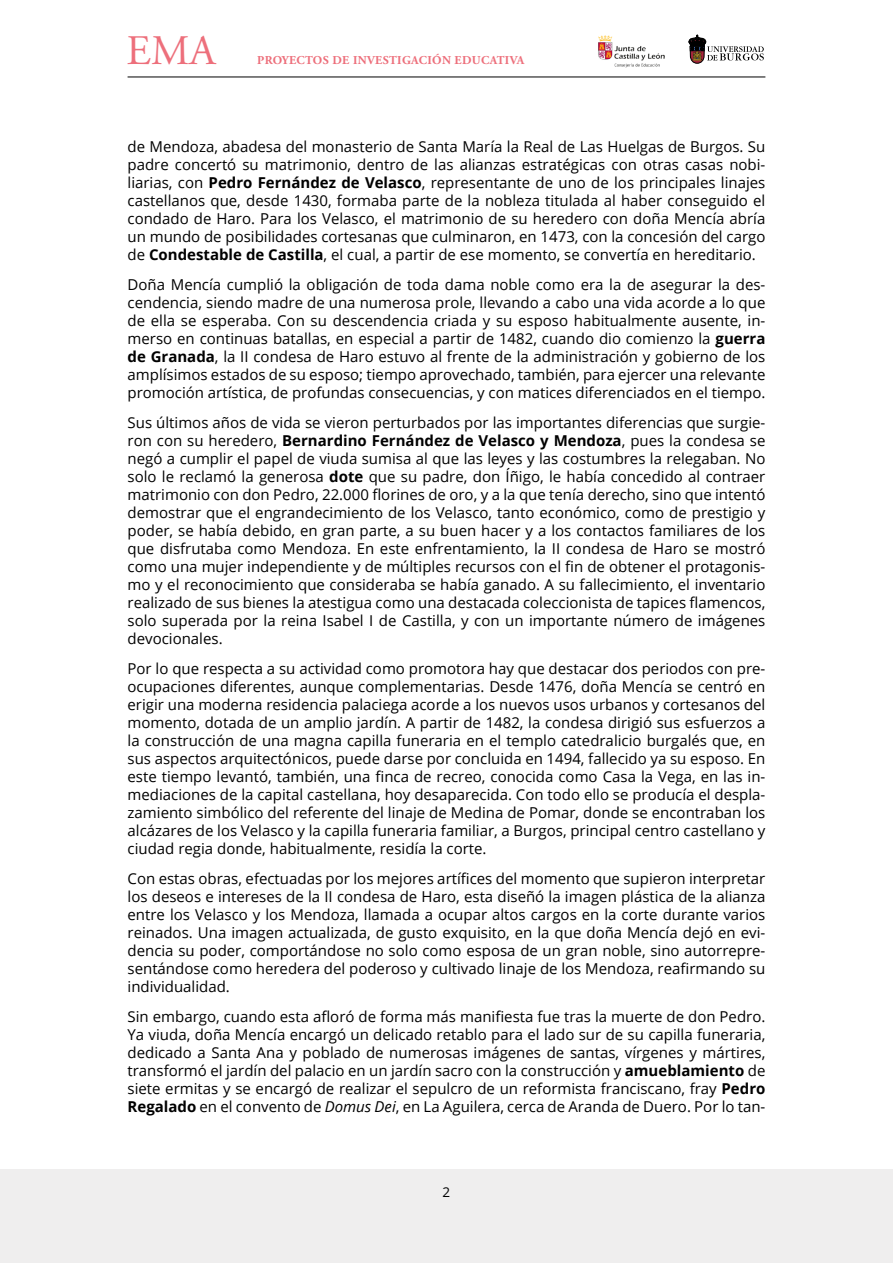
<style>
.page{position:relative;width:893px;height:1263px;background:#fff}
.page>*{position:absolute;margin:0;border:0;box-sizing:border-box;transform-origin:0 0}
.t1{font:42px "Adobe Garamond Pro";color:#ed6f7b}
.t2{font:15px/18px "Open Sans";color:#000;text-align:justify}
.t3{font:13.5px "Open Sans";color:#000}
.t4{font:700 12px "Adobe Garamond Pro";letter-spacing:.03em;color:#ed6f7b}
.s1{font-weight:700}
.s2{font-style:italic}
</style>
<div class="page">
<div style="left:0;top:1169px;width:893px;height:94px;background:#efeeee"></div>
<svg style="left:689px;top:35px;width:75px;height:28px"></svg>
<img style="left:598px;top:35px;width:67px;height:33px">
<hr style="left:128px;top:77px;width:637px;height:1px;background:#000">
<h1 class="t1" style="left:126px;top:26px;width:90px">EMA</h1>
<p class="t4" style="left:257px;top:53px;width:269px">PROYECTOS DE INVESTIGACIÓN EDUCATIVA</p>
<p class="t2" style="left:128px;top:137px;width:639px">de Mendoza, abadesa del monasterio de Santa María la Real de Las Huelgas de Burgos. Su padre concertó su matrimonio, dentro de las alianzas estratégicas con otras casas nobi&shy;liarias, con <span class="s1">Pedro Fernández de Velasco</span>, representante de uno de los principales linajes castellanos que, desde 1430, formaba parte de la nobleza titulada al haber conseguido el condado de Haro. Para los Velasco, el matrimonio de su heredero con doña Mencía abría un mundo de posibilidades cortesanas que culminaron, en 1473, con la concesión del cargo de <span class="s1">Condestable de Castilla</span>, el cual, a partir de ese momento, se convertía en hereditario.</p>
<p class="t2" style="left:128px;top:275px;width:639px">Doña Mencía cumplió la obligación de toda dama noble como era la de asegurar la des&shy;cendencia, siendo madre de una numerosa prole, llevando a cabo una vida acorde a lo que de ella se esperaba. Con su descendencia criada y su esposo habitualmente ausente, in&shy;merso en continuas batallas, en especial a partir de 1482, cuando dio comienzo la <span class="s1">guerra de Granada</span>, la II condesa de Haro estuvo al frente de la administración y gobierno de los amplísimos estados de su esposo; tiempo aprovechado, también, para ejercer una relevante promoción artística, de profundas consecuencias, y con matices diferenciados en el tiempo.</p>
<p class="t2" style="left:128px;top:413px;width:639px">Sus últimos años de vida se vieron perturbados por las importantes diferencias que surgie&shy;ron con su heredero, <span class="s1">Bernardino Fernández de Velasco y Mendoza</span>, pues la condesa se negó a cumplir el papel de viuda sumisa al que las leyes y las costumbres la relegaban. No solo le reclamó la generosa <span class="s1">dote</span> que su padre, don Íñigo, le había concedido al contraer matrimonio con don Pedro, 22.000 florines de oro, y a la que tenía derecho, sino que intentó demostrar que el engrandecimiento de los Velasco, tanto económico, como de prestigio y poder, se había debido, en gran parte, a su buen hacer y a los contactos familiares de los que disfrutaba como Mendoza. En este enfrentamiento, la II condesa de Haro se mostró como una mujer independiente y de múltiples recursos con el fin de obtener el protagonis&shy;mo y el reconocimiento que consideraba se había ganado. A su fallecimiento, el inventario realizado de sus bienes la atestigua como una destacada coleccionista de tapices flamencos, solo superada por la reina Isabel I de Castilla, y con un importante número de imágenes devocionales.</p>
<p class="t2" style="left:128px;top:659px;width:639px">Por lo que respecta a su actividad como promotora hay que destacar dos periodos con pre&shy;ocupaciones diferentes, aunque complementarias. Desde 1476, doña Mencía se centró en erigir una moderna residencia palaciega acorde a los nuevos usos urbanos y cortesanos del momento, dotada de un amplio jardín. A partir de 1482, la condesa dirigió sus esfuerzos a la construcción de una magna capilla funeraria en el templo catedralicio burgalés que, en sus aspectos arquitectónicos, puede darse por concluida en 1494, fallecido ya su esposo. En este tiempo levantó, también, una finca de recreo, conocida como Casa la Vega, en las in&shy;mediaciones de la capital castellana, hoy desaparecida. Con todo ello se producía el despla&shy;zamiento simbólico del referente del linaje de Medina de Pomar, donde se encontraban los alcázares de los Velasco y la capilla funeraria familiar, a Burgos, principal centro castellano y ciudad regia donde, habitualmente, residía la corte.</p>
<p class="t2" style="left:128px;top:869px;width:639px">Con estas obras, efectuadas por los mejores artífices del momento que supieron interpretar los deseos e intereses de la II condesa de Haro, esta diseñó la imagen plástica de la alianza entre los Velasco y los Mendoza, llamada a ocupar altos cargos en la corte durante varios reinados. Una imagen actualizada, de gusto exquisito, en la que doña Mencía dejó en evi&shy;dencia su poder, comportándose no solo como esposa de un gran noble, sino autorrepre&shy;sentándose como heredera del poderoso y cultivado linaje de los Mendoza, reafirmando su individualidad.</p>
<p class="t2" style="left:128px;top:1007px;width:639px">Sin embargo, cuando esta afloró de forma más manifiesta fue tras la muerte de don Pedro.<br>Ya viuda, doña Mencía encargó un delicado retablo para el lado sur de su capilla funeraria, dedicado a Santa Ana y poblado de numerosas imágenes de santas, vírgenes y mártires, transformó el jardín del palacio en un jardín sacro con la construcción y <span class="s1">amueblamiento</span> de siete ermitas y se encargó de realizar el sepulcro de un reformista franciscano, fray <span class="s1">Pedro Regalado</span> en el convento de <span class="s2">Domus Dei</span>, en La Aguilera, cerca de Aranda de Duero. Por lo tan-</p>
<p class="t3" style="left:443px;top:1182px;width:9px">2</p>
</div>
